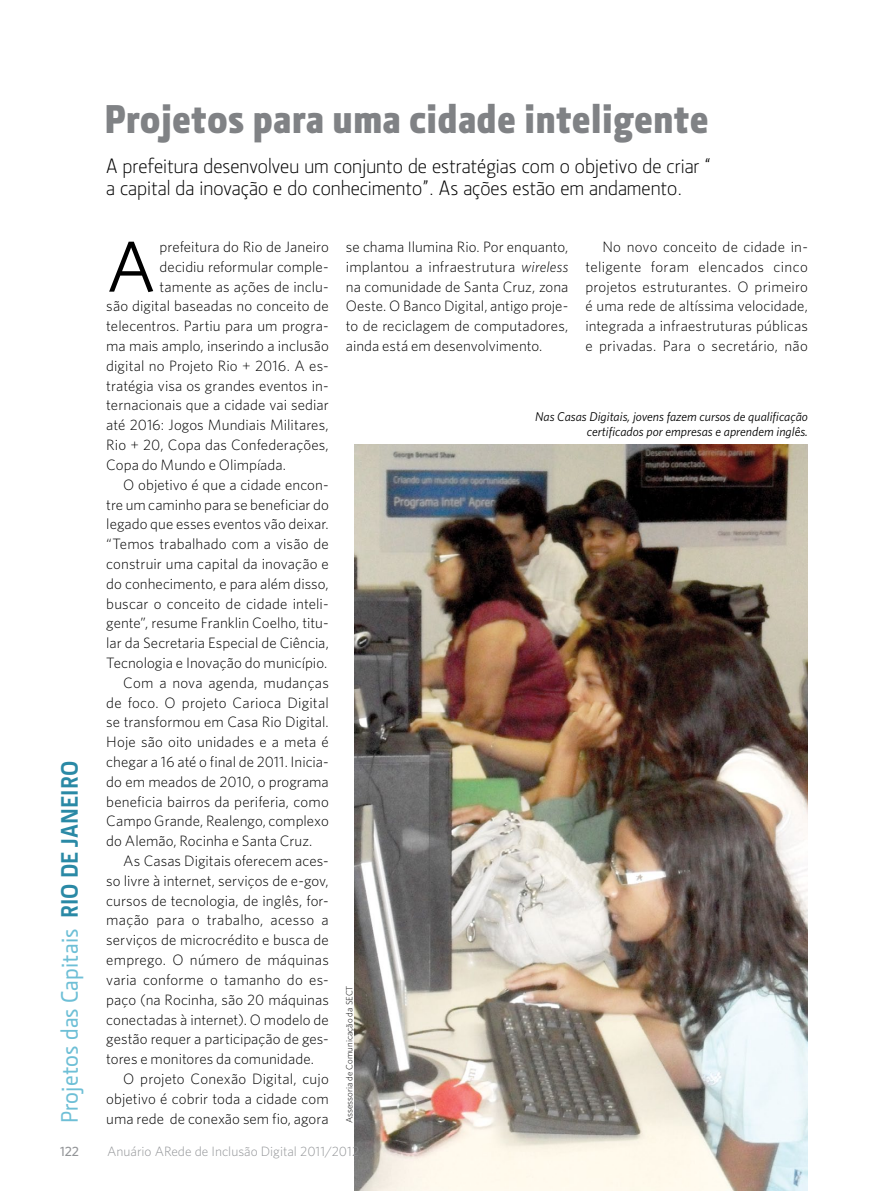
<style>
.page{position:relative;width:893px;height:1191px;background:#fff}
.page>*{position:absolute;margin:0;border:0;box-sizing:border-box;transform-origin:0 0}
.t1{font:72px "Whitney";color:#000}
.t2{font:900 40.5px "Section";color:#808285}
.t3{font:500 24px "Section";letter-spacing:.01em;color:#6ebfd6}
.t4{font:300 21px/22.5px "Section";color:#000}
.t5{font:300 15px/19.8px "Whitney";letter-spacing:.005em;color:#000;text-align:justify}
.t6{font:300 13.5px "Whitney";color:#939598}
.t7{font:500 13.5px "Whitney";color:#939598}
.t8{font:italic 12.75px/15.3px "Whitney";color:#000;text-align:right}
.t9{font:300 9px "Whitney";color:#000}
.s1{font-weight:700;color:#2a89a5}
.s2{font-style:italic}
</style>
<div class="page">
<img style="left:355px;top:444px;width:453px;height:747px">
<p class="t3" style="left:56px;top:1123px;width:364px;rotate:-90deg">Projetos das Capitais <span class="s1">Rio de Janeiro</span></p>
<p class="t2" style="left:104px;top:97px;width:606px">Projetos para uma cidade inteligente</p>
<p class="t4" style="left:106px;top:155px;width:607px">A prefeitura desenvolveu um conjunto de estratégias com o objetivo de criar “ a capital da inovação e do conhecimento”. As ações estão em andamento.</p>
<p class="t1" style="left:106px;top:224px;width:51px">A</p>
<p class="t5" style="left:160px;top:237px;width:171px">prefeitura do Rio de Janeiro</p>
<p class="t5" style="left:160px;top:256px;width:171px">decidiu reformular comple-</p>
<p class="t5" style="left:160px;top:276px;width:171px">tamente as ações de inclu-</p>
<p class="t5" style="left:106px;top:296px;width:224px">são digital baseadas no conceito de</p>
<p class="t5" style="left:106px;top:316px;width:224px">telecentros. Partiu para um progra-</p>
<p class="t5" style="left:106px;top:336px;width:224px">ma mais amplo, inserindo a inclusão</p>
<p class="t5" style="left:106px;top:355px;width:224px">digital no Projeto Rio + 2016. A es-</p>
<p class="t5" style="left:106px;top:375px;width:224px">tratégia visa os grandes eventos in-</p>
<p class="t5" style="left:106px;top:395px;width:224px">ternacionais que a cidade vai sediar</p>
<p class="t5" style="left:106px;top:415px;width:224px">até 2016: Jogos Mundiais Militares,</p>
<p class="t5" style="left:106px;top:435px;width:224px">Rio + 20, Copa das Confederações,</p>
<p class="t5" style="left:106px;top:454px;width:181px">Copa do Mundo e Olimpíada.</p>
<p class="t5" style="left:123px;top:474px;width:207px">O objetivo é que a cidade encon-</p>
<p class="t5" style="left:106px;top:494px;width:224px">tre um caminho para se beneficiar do</p>
<p class="t5" style="left:106px;top:514px;width:224px">legado que esses eventos vão deixar.</p>
<p class="t5" style="left:106px;top:534px;width:224px">“Temos trabalhado com a visão de</p>
<p class="t5" style="left:106px;top:553px;width:224px">construir uma capital da inovação e</p>
<p class="t5" style="left:106px;top:573px;width:224px">do conhecimento, e para além disso,</p>
<p class="t5" style="left:106px;top:593px;width:224px">buscar o conceito de cidade inteli-</p>
<p class="t5" style="left:106px;top:613px;width:224px">gente”, resume Franklin Coelho, titu-</p>
<p class="t5" style="left:106px;top:633px;width:224px">lar da Secretaria Especial de Ciência,</p>
<p class="t5" style="left:106px;top:652px;width:222px">Tecnologia e Inovação do município.</p>
<p class="t5" style="left:123px;top:672px;width:207px">Com a nova agenda, mudanças</p>
<p class="t5" style="left:106px;top:692px;width:224px">de foco. O projeto Carioca Digital</p>
<p class="t5" style="left:106px;top:712px;width:224px">se transformou em Casa Rio Digital.</p>
<p class="t5" style="left:106px;top:732px;width:224px">Hoje são oito unidades e a meta é</p>
<p class="t5" style="left:106px;top:751px;width:224px">chegar a 16 até o final de 2011. Inicia-</p>
<p class="t5" style="left:106px;top:771px;width:224px">do em meados de 2010, o programa</p>
<p class="t5" style="left:106px;top:791px;width:224px">beneficia bairros da periferia, como</p>
<p class="t5" style="left:106px;top:811px;width:224px">Campo Grande, Realengo, complexo</p>
<p class="t5" style="left:106px;top:831px;width:208px">do Alemão, Rocinha e Santa Cruz.</p>
<p class="t5" style="left:123px;top:850px;width:207px">As Casas Digitais oferecem aces-</p>
<p class="t5" style="left:106px;top:870px;width:224px">so livre à internet, serviços de e-gov,</p>
<p class="t5" style="left:106px;top:890px;width:224px">cursos de tecnologia, de inglês, for-</p>
<p class="t5" style="left:106px;top:910px;width:224px">mação para o trabalho, acesso a</p>
<p class="t5" style="left:106px;top:930px;width:224px">serviços de microcrédito e busca de</p>
<p class="t5" style="left:106px;top:949px;width:224px">emprego. O número de máquinas</p>
<p class="t5" style="left:106px;top:969px;width:224px">varia conforme o tamanho do es-</p>
<p class="t5" style="left:106px;top:989px;width:224px">paço (na Rocinha, são 20 máquinas</p>
<p class="t5" style="left:106px;top:1009px;width:224px">conectadas à internet). O modelo de</p>
<p class="t5" style="left:106px;top:1029px;width:224px">gestão requer a participação de ges-</p>
<p class="t5" style="left:106px;top:1048px;width:209px">tores e monitores da comunidade.</p>
<p class="t5" style="left:123px;top:1068px;width:207px">O projeto Conexão Digital, cujo</p>
<p class="t5" style="left:106px;top:1088px;width:224px">objetivo é cobrir toda a cidade com</p>
<p class="t5" style="left:106px;top:1108px;width:224px">uma rede de conexão sem fio, agora</p>
<p class="t5" style="left:346px;top:237px;width:224px">se chama Ilumina Rio. Por enquanto, implantou a infraestrutura <span class="s2">wireless </span>na comunidade de Santa Cruz, zona Oeste. O Banco Digital, antigo proje&shy;to de reciclagem de computadores, ainda está em desenvolvimento.</p>
<p class="t5" style="left:585px;top:237px;width:224px;text-indent:17px">No novo conceito de cidade in&shy;teligente foram elencados cinco projetos estruturantes. O primeiro é uma rede de altíssima velocidade, integrada a infraestruturas públicas e privadas. Para o secretário, não</p>
<p class="t8" style="left:535px;top:408px;width:274px">Nas Casas Digitais, jovens fazem cursos de qualificação certificados por empresas e aprendem inglês.</p>
<p class="t9" style="left:344px;top:1123px;width:139px;rotate:-90deg">Assessoria de Comunicação da SECT</p>
<p class="t7" style="left:60px;top:1143px;width:21px">122</p>
<p class="t6" style="left:107px;top:1143px;width:254px">Anuário ARede de Inclusão Digital 2011/2012</p>
</div>
